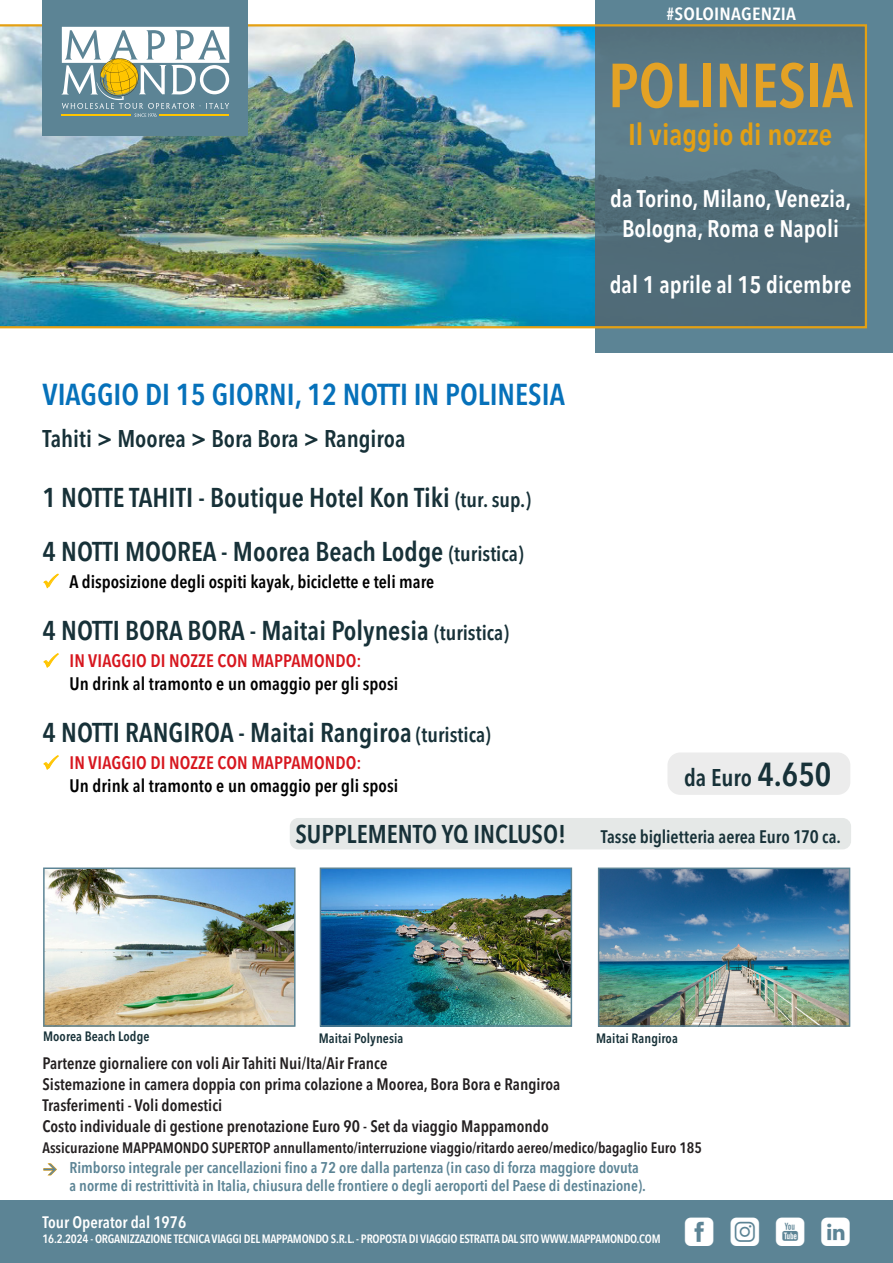
<style>
.page{position:relative;width:893px;height:1263px;background:#fff}
.page>*{position:absolute;margin:0;border:0;box-sizing:border-box;transform-origin:0 0}
.t1{font:600 61.5px "Avenir Next Condensed";color:#e4a225}
.t2{font:36px "Mappamondoutil";color:#fff}
.t3{font:600 condensed 30px "Avenir Next LT Pro";color:#0671ba}
.t4{font:600 30px "Avenir Next Condensed";color:#e4a013}
.t5{font:600 condensed 27px "Avenir Next LT Pro";color:#173138}
.t6{font:600 condensed 25.5px "Avenir Next LT Pro";color:#173138}
.t7{font:600 24px/30px "Avenir Next Condensed";color:#fff;text-align:center}
.t8{font:600 condensed 24px "Avenir Next LT Pro";color:#173138}
.t9{font:600 condensed 18px/22.5px "Avenir Next LT Pro";letter-spacing:.005em;color:#000}
.t10{font:600 condensed 18px "Avenir Next LT Pro";letter-spacing:-.005em;color:#173138}
.t11{font:600 condensed 17.55px "Avenir Next LT Pro";letter-spacing:.01em;color:#fff;scale:1.11 1}
.t12{font:600 condensed 16.5px/21px "Avenir Next LT Pro";color:#231f20}
.t13{font:600 condensed 16.5px "Avenir Next LT Pro";color:#fff}
.t14{font:600 condensed 15.45px "Avenir Next LT Pro";color:#5c8495}
.t15{font:600 condensed 15px "Avenir Next LT Pro";color:#231f20}
.t16{font:600 condensed 13.5px "Avenir Next LT Pro";letter-spacing:.005em;color:#173138}
.t17{font:600 condensed 12px "Avenir Next LT Pro";letter-spacing:-.02em;color:#fff}
.s1{font-size:21px}
.s2{color:#d7171f}
.s3{font-size:33px}
</style>
<div class="page">
<div style="left:0;top:1200px;width:893px;height:63px;background:#5c8495"></div>
<div style="left:290px;top:818px;width:561px;height:31px;background:#e5e8e7;border-radius:9px"></div>
<div style="left:595px;top:0;width:298px;height:353px;background:#5c8495"></div>
<img style="left:0;top:24px;width:867px;height:304px">
<div style="left:42px;top:0;width:206px;height:136px;background:#5c8495"></div>
<svg style="left:62px;top:27px;width:167px;height:90px"></svg>
<div style="left:667px;top:752px;width:183px;height:43px;background:#ececec;border-radius:13px"></div>
<img style="left:46px;top:870px;width:247px;height:154px">
<div style="left:43px;top:867px;width:253px;height:160px;border:2px solid #5c8495"></div>
<img style="left:323px;top:870px;width:246px;height:154px">
<div style="left:320px;top:867px;width:252px;height:160px;border:2px solid #5c8495"></div>
<img style="left:601px;top:870px;width:246px;height:154px">
<div style="left:598px;top:867px;width:252px;height:160px;border:2px solid #5c8495"></div>
<p class="t11" style="left:667px;top:3px;width:118px">#SOLOINAGENZIA</p>
<p class="t1" style="left:608px;top:33px;width:247px">POLINESIA</p>
<p class="t4" style="left:628px;top:108px;width:206px">Il viaggio di nozze</p>
<p class="t7" style="left:610px;top:183px;width:243px">da Torino, Milano, Venezia,<br>Bologna, Roma e Napoli</p>
<p class="t7" style="left:610px;top:269px;width:243px">dal 1 aprile al 15 dicembre</p>
<p class="t3" style="left:43px;top:376px;width:524px">VIAGGIO DI 15 GIORNI, 12 NOTTI IN POLINESIA</p>
<p class="t8" style="left:43px;top:424px;width:364px">Tahiti &gt; Moorea &gt; Bora Bora &gt; Rangiroa</p>
<p class="t5" style="left:43px;top:481px;width:490px">1 NOTTE TAHITI - Boutique Hotel Kon Tiki <span class="s1">(tur. sup.)</span></p>
<p class="t5" style="left:43px;top:535px;width:483px">4 NOTTI MOOREA - Moorea Beach Lodge <span class="s1">(turistica)</span></p>
<p class="t9" style="left:70px;top:570px;width:366px">A disposizione degli ospiti kayak, biciclette e teli mare</p>
<p class="t5" style="left:43px;top:614px;width:468px">4 NOTTI BORA BORA - Maitai Polynesia <span class="s1">(turistica)</span></p>
<p class="t9" style="left:70px;top:650px;width:330px"><span class="s2">IN VIAGGIO DI NOZZE CON MAPPAMONDO:<br></span>Un drink al tramonto e un omaggio per gli sposi</p>
<p class="t5" style="left:43px;top:716px;width:450px">4 NOTTI RANGIROA - Maitai Rangiroa <span class="s1">(turistica)</span></p>
<p class="t9" style="left:70px;top:752px;width:330px"><span class="s2">IN VIAGGIO DI NOZZE CON MAPPAMONDO:<br></span>Un drink al tramonto e un omaggio per gli sposi</p>
<p class="t8" style="left:684px;top:763px;width:149px">da Euro <span class="s3">4.650</span></p>
<p class="t6" style="left:295px;top:818px;width:272px">SUPPLEMENTO YQ INCLUSO!</p>
<p class="t10" style="left:601px;top:825px;width:241px">Tasse biglietteria aerea Euro 170 ca.</p>
<p class="t16" style="left:43px;top:1028px;width:108px">Moorea Beach Lodge</p>
<p class="t16" style="left:319px;top:1029px;width:86px">Maitai Polynesia</p>
<p class="t16" style="left:596px;top:1029px;width:83px">Maitai Rangiroa</p>
<p class="t12" style="left:43px;top:1053px;width:519px">Partenze giornaliere con voli Air Tahiti Nui/Ita/Air France<br>Sistemazione in camera doppia con prima colazione a Moorea, Bora Bora e Rangiroa</p>
<p class="t12" style="left:43px;top:1095px;width:181px">Trasferimenti - Voli domestici</p>
<p class="t12" style="left:43px;top:1116px;width:508px">Costo individuale di gestione prenotazione Euro 90 - Set da viaggio Mappamondo</p>
<p class="t15" style="left:43px;top:1139px;width:661px">Assicurazione MAPPAMONDO SUPERTOP annullamento/interruzione viaggio/ritardo aereo/medico/bagaglio Euro 185</p>
<p class="t14" style="left:70px;top:1158px;width:571px">Rimborso integrale per cancellazioni fino a 72 ore dalla partenza (in caso di forza maggiore dovuta</p>
<p class="t14" style="left:70px;top:1176px;width:578px">a norme di restrittività in Italia, chiusura delle frontiere o degli aeroporti del Paese di destinazione).</p>
<p class="t2" style="left:685px;top:1212px;width:167px">fiyl</p>
<p class="t13" style="left:43px;top:1212px;width:145px">Tour Operator dal 1976</p>
<p class="t17" style="left:43px;top:1231px;width:620px">16.2.2024 - ORGANIZZAZIONE TECNICA VIAGGI DEL MAPPAMONDO S.R.L. - PROPOSTA DI VIAGGIO ESTRATTA DAL SITO WWW.MAPPAMONDO.COM</p>
</div>
